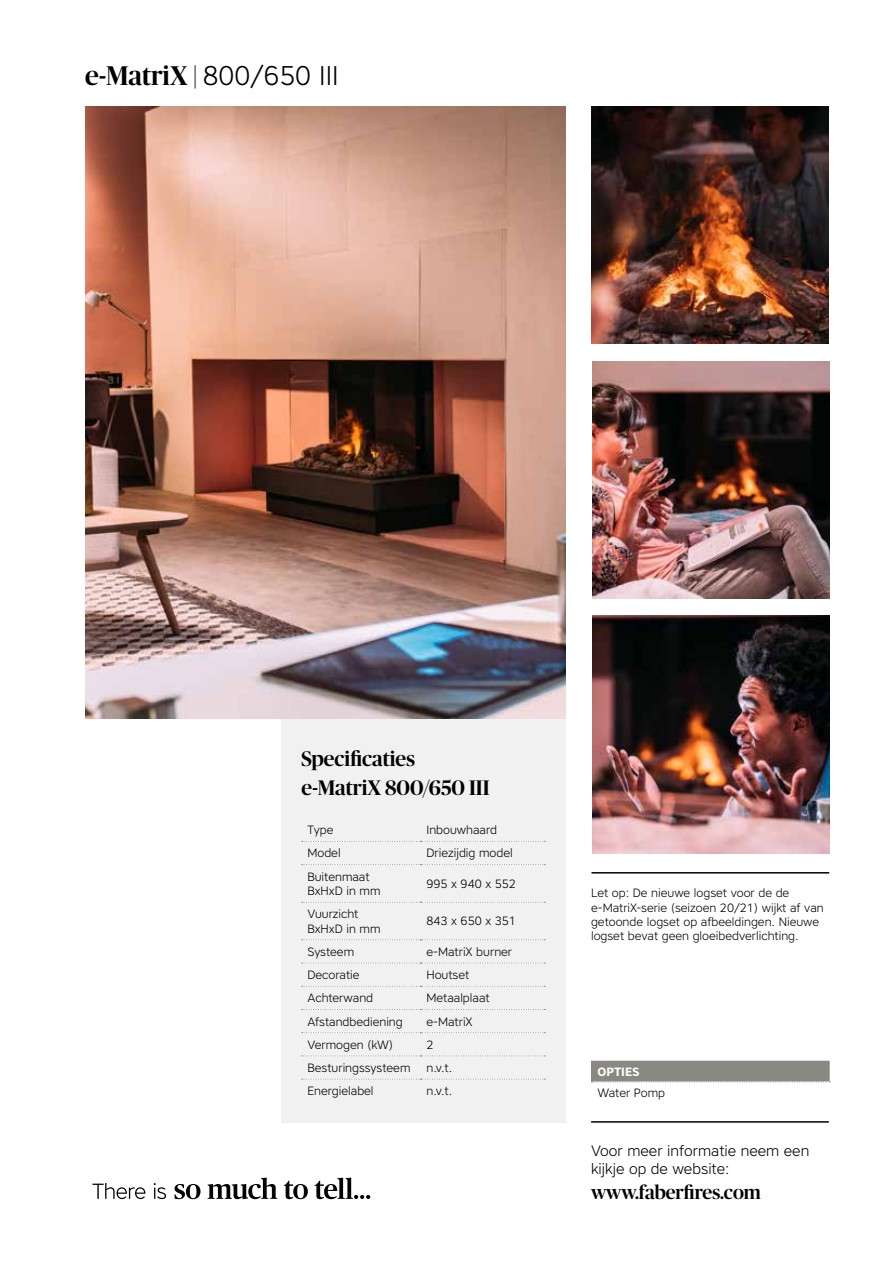
<style>
.page{position:relative;width:893px;height:1263px;background:#fff}
.page>*{position:absolute;margin:0;border:0;box-sizing:border-box;transform-origin:0 0}
.t1{font:300 27px "Core Sans A35";color:#000}
.t2{font:500 21px/28.5px "Publico Banner";color:#000}
.t3{font:500 19.35px "Publico Banner";color:#000}
.t4{font:300 15px/18px "Core Sans A35";color:#000}
.t5{font:300 12px/14.4px "Core Sans A35";color:#000}
.t6{font:700 12px "Core Sans A65";color:#fff}
.s1{font-family:"Publico Banner";font-weight:500}
</style>
<div class="page">
<hr style="left:591px;top:872px;width:238px;height:1px;background:#000">
<img style="left:591px;top:106px;width:238px;height:238px">
<img style="left:592px;top:361px;width:238px;height:238px">
<img style="left:592px;top:616px;width:238px;height:237px">
<hr style="left:591px;top:1121px;width:238px;height:2px;background:#000">
<svg style="left:92px;top:1178px;width:278px;height:21px"></svg>
<div style="left:281px;top:711px;width:285px;height:412px;background:#f2f1f1"></div>
<svg style="left:302px;top:841px;width:243px;height:1px"></svg>
<svg style="left:302px;top:864px;width:243px;height:1px"></svg>
<svg style="left:302px;top:902px;width:243px;height:1px"></svg>
<svg style="left:302px;top:939px;width:243px;height:1px"></svg>
<svg style="left:302px;top:963px;width:243px;height:1px"></svg>
<svg style="left:302px;top:986px;width:243px;height:1px"></svg>
<svg style="left:302px;top:1009px;width:243px;height:1px"></svg>
<svg style="left:302px;top:1032px;width:243px;height:1px"></svg>
<svg style="left:302px;top:1055px;width:243px;height:1px"></svg>
<svg style="left:302px;top:1079px;width:243px;height:1px"></svg>
<img style="left:85px;top:106px;width:481px;height:613px">
<div style="left:591px;top:1061px;width:239px;height:21px;background:#8a8882"></div>
<h1 class="t1" style="left:85px;top:59px;width:255px"><span class="s1">e-MatriX |</span> 800/650 III</h1>
<h2 class="t2" style="left:301px;top:744px;width:190px">Specificaties e-MatriX 800/650 III</h2>
<p class="t5" style="left:307px;top:822px;width:28px">Type</p>
<p class="t5" style="left:426px;top:822px;width:72px">Inbouwhaard</p>
<p class="t5" style="left:307px;top:846px;width:35px">Model</p>
<p class="t5" style="left:426px;top:846px;width:88px">Driezijdig model</p>
<p class="t5" style="left:307px;top:869px;width:75px">Buitenmaat<br>BxHxD in mm</p>
<p class="t5" style="left:426px;top:876px;width:91px">995 x 940 x 552</p>
<p class="t5" style="left:307px;top:906px;width:75px">Vuurzicht<br>BxHxD in mm</p>
<p class="t5" style="left:426px;top:914px;width:91px">843 x 650 x 351</p>
<p class="t5" style="left:307px;top:944px;width:48px">Systeem</p>
<p class="t5" style="left:426px;top:944px;width:87px">e-MatriX burner</p>
<p class="t5" style="left:307px;top:967px;width:54px">Decoratie</p>
<p class="t5" style="left:426px;top:967px;width:44px">Houtset</p>
<p class="t5" style="left:307px;top:991px;width:67px">Achterwand</p>
<p class="t5" style="left:426px;top:991px;width:65px">Metaalplaat</p>
<p class="t5" style="left:307px;top:1014px;width:97px">Afstandbediening</p>
<p class="t5" style="left:426px;top:1014px;width:48px">e-MatriX</p>
<p class="t5" style="left:307px;top:1037px;width:87px">Vermogen (kW)</p>
<p class="t5" style="left:426px;top:1037px;width:9px">2</p>
<p class="t5" style="left:307px;top:1060px;width:105px">Besturingssysteem</p>
<p class="t5" style="left:426px;top:1060px;width:27px">n.v.t.</p>
<p class="t5" style="left:307px;top:1083px;width:68px">Energielabel</p>
<p class="t5" style="left:426px;top:1083px;width:27px">n.v.t.</p>
<p class="t5" style="left:591px;top:885px;width:234px">Let op: De nieuwe logset voor de de e-MatriX-serie (seizoen 20/21) wijkt af van getoonde logset op afbeeldingen. Nieuwe logset bevat geen gloeibedverlichting.</p>
<p class="t6" style="left:597px;top:1064px;width:44px">OPTIES</p>
<p class="t5" style="left:597px;top:1085px;width:69px">Water Pomp</p>
<p class="t4" style="left:591px;top:1141px;width:220px">Voor meer informatie neem een kijkje op de website:</p>
<h3 class="t3" style="left:591px;top:1179px;width:171px">www.faberfires.com</h3>
</div>
